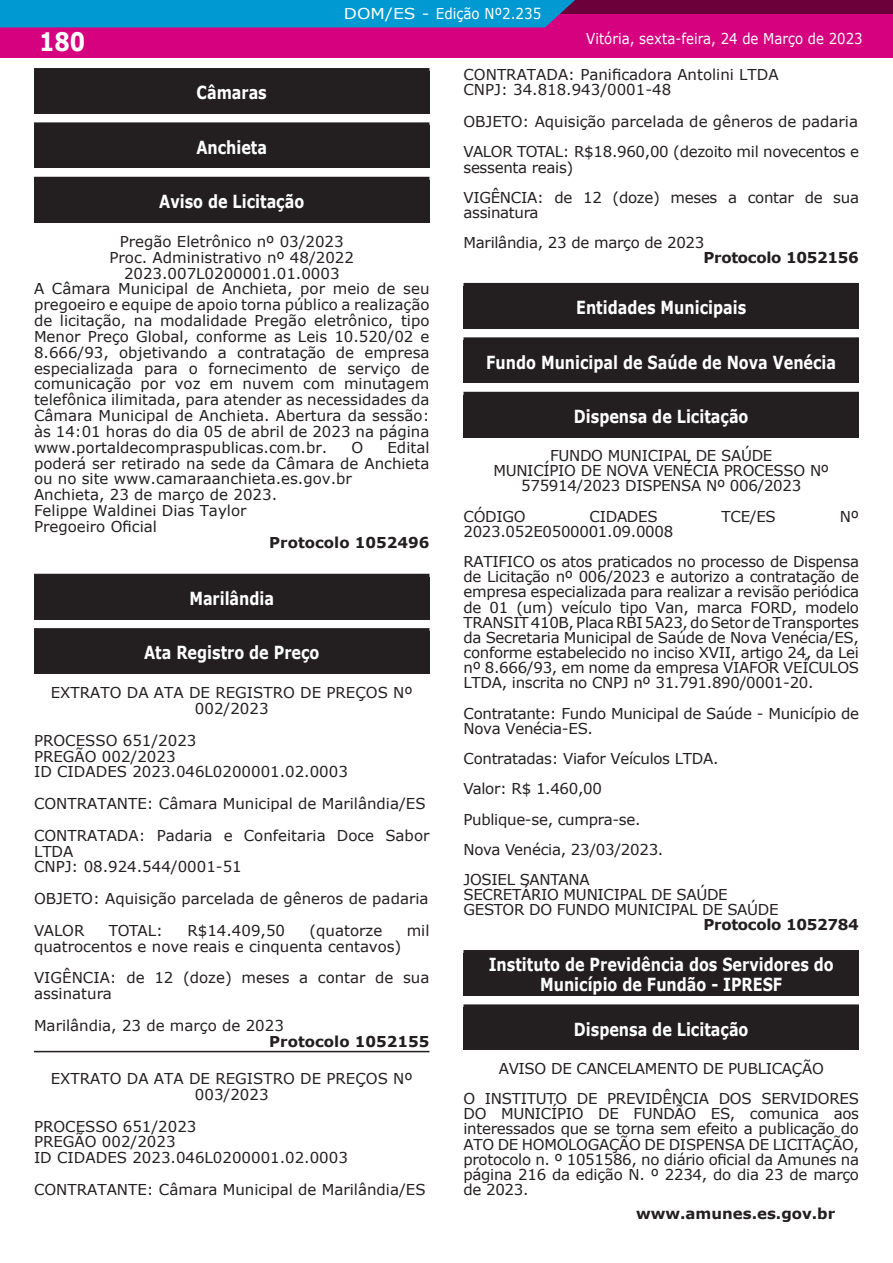
<style>
.page{position:relative;width:893px;height:1263px;background:#fff}
.page>*{position:absolute;margin:0;border:0;box-sizing:border-box;transform-origin:0 0}
.t1{font:700 25.5px "Verdana";color:#fff;scale:.85 1}
.t2{font:700 18px/19.5px "Verdana";color:#fff;text-align:center;scale:.8 1}
.t3{font:15px/15.9px "Verdana";color:#231f20}
.t4{font:15px/30.3px "Verdana";letter-spacing:-.02em;color:#231f20}
.t5{font:700 15px "Verdana";color:#231f20}
.t6{font:15px "Verdana";color:#fff;scale:.89 1}
.t7{font:700 15px "Verdana";letter-spacing:-.02em;color:#231f20}
.t8{font:15px "Verdana";color:#fff;scale:1.14 1}
</style>
<div class="page">
<div style="left:0;top:0;width:893px;height:57px;background:#d6017f"></div>
<div style="left:0;top:0;width:893px;height:14px;background:#6c003b"></div>
<div style="left:0;top:0;width:575px;height:27px;background:#0099d1"></div>
<hr style="left:34px;top:1051px;width:395px;height:1px;background:#231f20">
<div style="left:34px;top:71px;width:395px;height:43px;background:#231f20"></div>
<div style="left:34px;top:68px;width:395px;height:6px;background:#231f20"></div>
<div style="left:34px;top:125px;width:395px;height:43px;background:#231f20"></div>
<div style="left:34px;top:122px;width:395px;height:6px;background:#231f20"></div>
<div style="left:34px;top:180px;width:395px;height:42px;background:#231f20"></div>
<div style="left:34px;top:177px;width:395px;height:6px;background:#231f20"></div>
<div style="left:34px;top:577px;width:395px;height:42px;background:#231f20"></div>
<div style="left:34px;top:574px;width:395px;height:6px;background:#231f20"></div>
<div style="left:34px;top:631px;width:395px;height:43px;background:#231f20"></div>
<div style="left:34px;top:628px;width:395px;height:6px;background:#231f20"></div>
<div style="left:463px;top:286px;width:396px;height:42px;background:#231f20"></div>
<div style="left:463px;top:283px;width:396px;height:6px;background:#231f20"></div>
<div style="left:463px;top:340px;width:396px;height:43px;background:#231f20"></div>
<div style="left:463px;top:337px;width:396px;height:6px;background:#231f20"></div>
<div style="left:463px;top:395px;width:396px;height:42px;background:#231f20"></div>
<div style="left:463px;top:392px;width:396px;height:6px;background:#231f20"></div>
<div style="left:463px;top:953px;width:396px;height:42px;background:#231f20"></div>
<div style="left:463px;top:950px;width:396px;height:6px;background:#231f20"></div>
<div style="left:463px;top:1007px;width:396px;height:43px;background:#231f20"></div>
<div style="left:463px;top:1004px;width:396px;height:6px;background:#231f20"></div>
<h1 class="t1" style="left:39px;top:30px;width:56px">180</h1>
<p class="t8" style="left:344px;top:7px;width:175px">DOM/ES - Edição Nº2.235</p>
<p class="t6" style="left:586px;top:32px;width:312px">Vitória, sexta-feira, 24 de Março de 2023</p>
<p class="t2" style="left:197px;top:84px;width:89px">Câmaras</p>
<p class="t2" style="left:196px;top:138px;width:90px">Anchieta</p>
<p class="t2" style="left:159px;top:193px;width:183px">Aviso de Licitação</p>
<p class="t3" style="left:120px;top:234px;width:225px">Pregão Eletrônico nº 03/2023</p>
<p class="t3" style="left:110px;top:250px;width:246px">Proc. Administrativo nº 48/2022</p>
<p class="t3" style="left:124px;top:266px;width:217px">2023.007L0200001.01.0003</p>
<p class="t3" style="left:34px;top:282px;width:397px">A Câmara Municipal de Anchieta, por meio de seu</p>
<p class="t3" style="left:34px;top:298px;width:397px">pregoeiro e equipe de apoio torna público a realização</p>
<p class="t3" style="left:34px;top:313px;width:397px">de licitação, na modalidade Pregão eletrônico, tipo</p>
<p class="t3" style="left:34px;top:329px;width:397px">Menor Preço Global, conforme as Leis 10.520/02 e</p>
<p class="t3" style="left:34px;top:345px;width:397px">8.666/93, objetivando a contratação de empresa</p>
<p class="t3" style="left:34px;top:361px;width:397px">especializada para o fornecimento de serviço de</p>
<p class="t3" style="left:34px;top:377px;width:397px">comunicação por voz em nuvem com minutagem</p>
<p class="t3" style="left:34px;top:393px;width:397px">telefônica ilimitada, para atender as necessidades da</p>
<p class="t3" style="left:34px;top:408px;width:397px">Câmara Municipal de Anchieta. Abertura da sessão:</p>
<p class="t3" style="left:34px;top:424px;width:397px">às 14:01 horas do dia 05 de abril de 2023 na página</p>
<p class="t3" style="left:34px;top:440px;width:295px">www.portaldecompraspublicas.com.br.</p>
<p class="t3" style="left:351px;top:440px;width:13px">O</p>
<p class="t3" style="left:34px;top:440px;width:397px;text-indent:353px">Edital poderá ser retirado na sede da Câmara de Anchieta ou no site www.camaraanchieta.es.gov.br<br>Anchieta, 23 de março de 2023.<br>Felippe Waldinei Dias Taylor<br>Pregoeiro Oficial</p>
<p class="t5" style="left:269px;top:535px;width:162px">Protocolo 1052496</p>
<p class="t2" style="left:189px;top:590px;width:107px">Marilândia</p>
<p class="t2" style="left:144px;top:644px;width:221px">Ata Registro de Preço</p>
<p class="t3" style="left:51px;top:686px;width:363px;text-align:center">EXTRATO DA ATA DE REGISTRO DE PREÇOS Nº<br>002/2023</p>
<p class="t3" style="left:34px;top:733px;width:315px">PROCESSO 651/2023<br>PREGÃO 002/2023<br>ID CIDADES 2023.046L0200001.02.0003</p>
<p class="t3" style="left:34px;top:789px;width:397px;line-height:31.7px">CONTRATANTE: Câmara Municipal de Marilândia/ES<br>CONTRATADA: Padaria e Confeitaria Doce Sabor</p>
<p class="t3" style="left:34px;top:844px;width:209px">LTDA<br>CNPJ: 08.924.544/0001-51</p>
<p class="t3" style="left:34px;top:884px;width:396px;line-height:31.7px">OBJETO: Aquisição parcelada de gêneros de padaria<br>VALOR</p>
<p class="t3" style="left:109px;top:923px;width:56px">TOTAL:</p>
<p class="t3" style="left:187px;top:923px;width:99px">R$14.409,50</p>
<p class="t3" style="left:309px;top:923px;width:74px">(quatorze</p>
<p class="t3" style="left:407px;top:923px;width:24px">mil</p>
<p class="t3" style="left:34px;top:931px;width:397px;line-height:31.7px">quatrocentos e nove reais e cinquenta centavos)<br>VIGÊNCIA: de 12 (doze) meses a contar de sua</p>
<p class="t3" style="left:34px;top:979px;width:251px;line-height:31.7px">assinatura<br>Marilândia, 23 de março de 2023</p>
<p class="t5" style="left:269px;top:1034px;width:162px">Protocolo 1052155</p>
<p class="t3" style="left:51px;top:1071px;width:363px;text-align:center">EXTRATO DA ATA DE REGISTRO DE PREÇOS Nº<br>003/2023</p>
<p class="t3" style="left:34px;top:1119px;width:315px">PROCESSO 651/2023<br>PREGÃO 002/2023<br>ID CIDADES 2023.046L0200001.02.0003</p>
<p class="t3" style="left:34px;top:1182px;width:393px">CONTRATANTE: Câmara Municipal de Marilândia/ES</p>
<p class="t3" style="left:463px;top:66px;width:317px">CONTRATADA: Panificadora Antolini LTDA<br>CNPJ: 34.818.943/0001-48</p>
<p class="t3" style="left:463px;top:107px;width:397px;line-height:30.3px">OBJETO: Aquisição parcelada de gêneros de padaria<br>VALOR TOTAL: R$18.960,00 (dezoito mil novecentos e</p>
<p class="t4" style="left:463px;top:153px;width:397px">sessenta reais)<br>VIGÊNCIA: de 12 (doze) meses a contar de sua</p>
<p class="t4" style="left:463px;top:198px;width:242px">assinatura<br>Marilândia, 23 de março de 2023</p>
<p class="t7" style="left:703px;top:251px;width:157px">Protocolo 1052156</p>
<p class="t2" style="left:576px;top:299px;width:214px">Entidades Municipais</p>
<p class="t2" style="left:486px;top:353px;width:439px">Fundo Municipal de Saúde de Nova Venécia</p>
<p class="t2" style="left:574px;top:408px;width:220px">Dispensa de Licitação</p>
<p class="t4" style="left:493px;top:449px;width:337px;line-height:15.1px;text-align:center">FUNDO MUNICIPAL DE SAÚDE<br>MUNICÍPIO DE NOVA VENÉCIA PROCESSO Nº<br>575914/2023 DISPENSA Nº 006/2023</p>
<p class="t3" style="left:463px;top:509px;width:64px">CÓDIGO</p>
<p class="t4" style="left:590px;top:502px;width:70px">CIDADES</p>
<p class="t3" style="left:722px;top:509px;width:56px">TCE/ES</p>
<p class="t3" style="left:840px;top:509px;width:21px">Nº</p>
<p class="t4" style="left:463px;top:517px;width:397px">2023.052E0500001.09.0008<br>RATIFICO os atos praticados no processo de Dispensa</p>
<p class="t3" style="left:463px;top:570px;width:397px;line-height:15.1px;text-align:justify">de Licitação nº 006/2023 e autorizo a contratação de empresa especializada para realizar a revisão periódica de 01 (um) veículo tipo Van, marca FORD, modelo TRANSIT 410B, Placa RBI 5A23, do Setor de Transportes da Secretaria Municipal de Saúde de Nova Venécia/ES, conforme estabelecido no inciso XVII, artigo 24, da Lei nº 8.666/93, em nome da empresa VIAFOR VEÍCULOS LTDA, inscrita no CNPJ nº 31.791.890/0001-20.</p>
<p class="t4" style="left:463px;top:706px;width:397px;line-height:15.1px">Contratante: Fundo Municipal de Saúde - Município de<br>Nova Venécia-ES.</p>
<p class="t4" style="left:463px;top:744px;width:256px">Contratadas: Viafor Veículos LTDA.<br>Valor: R$ 1.460,00<br>Publique-se, cumpra-se.<br>Nova Venécia, 23/03/2023.<br>JOSIEL SANTANA</p>
<p class="t4" style="left:463px;top:888px;width:317px;line-height:15.1px">SECRETÁRIO MUNICIPAL DE SAÚDE<br>GESTOR DO FUNDO MUNICIPAL DE SAÚDE</p>
<p class="t7" style="left:703px;top:918px;width:157px">Protocolo 1052784</p>
<p class="t2" style="left:489px;top:956px;width:433px">Instituto de Previdência dos Servidores do<br>Município de Fundão - IPRESF</p>
<p class="t2" style="left:574px;top:1020px;width:220px">Dispensa de Licitação</p>
<p class="t4" style="left:463px;top:1054px;width:397px;text-align:center">AVISO DE CANCELAMENTO DE PUBLICAÇÃO<br>O INSTITUTO DE PREVIDÊNCIA DOS SERVIDORES</p>
<p class="t3" style="left:463px;top:1107px;width:397px;line-height:15.1px;text-align:justify">DO MUNICÍPIO DE FUNDÃO ES, comunica aos interessados que se torna sem efeito a publicação do ATO DE HOMOLOGAÇÃO DE DISPENSA DE LICITAÇÃO, protocolo n. º 1051586, no diário oficial da Amunes na página 216 da edição N. º 2234, do dia 23 de março de 2023.</p>
<p class="t5" style="left:636px;top:1208px;width:201px">www.amunes.es.gov.br</p>
</div>
